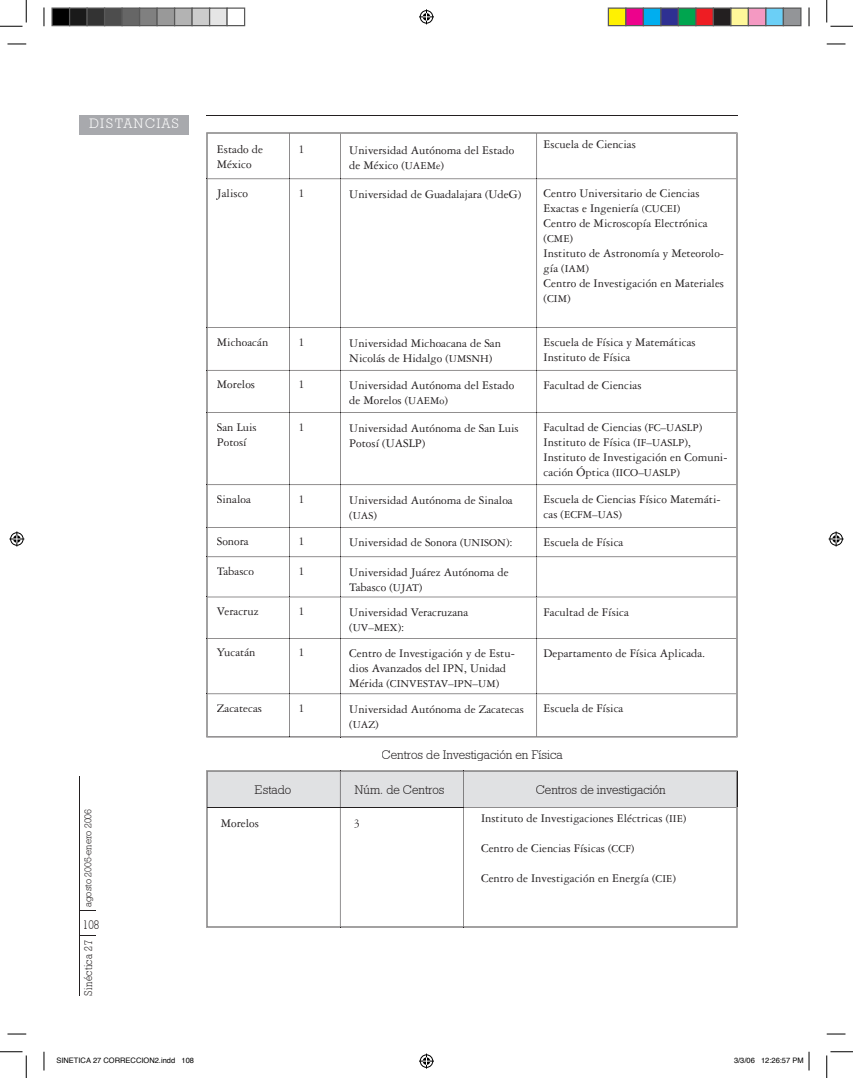
<style>
.page{position:relative;width:853px;height:1078px;background:#fff}
.page>*{position:absolute;margin:0;border:0;box-sizing:border-box;transform-origin:0 0}
.t1{font:13.75px "Geometric Slab 712 BT Light A";letter-spacing:.1em;color:#fff}
.t2{font:12.5px/15px "Garamond Three";color:#231f20}
.t3{font:12.5px "Geometric Slab 712 BT Light A";color:#231f20}
.t4{font:12.5px "Geometric Slab 712 BT Light A";color:#231f20;scale:.9 1}
.t5{font:11.25px "Garamond Three";color:#231f20}
.t6{font:11.25px "Geometric Slab 712 BT Light A";letter-spacing:.04em;color:#231f20;scale:.9 1}
.t7{font:10px "Geometric Slab 712 BT Light A";color:#231f20}
.t8{font:7.5px "Helvetica";color:#000}
.s1{font-size:11.25px}
.s2{font-size:12.5px}
</style>
<div class="page">
<hr style="left:79px;top:777px;width:1px;height:219px;background:#231f20">
<svg style="left:80px;top:910px;width:15px;height:1px"></svg>
<hr style="left:206px;top:115px;width:532px;height:1px;background:#231f20">
<hr style="left:737px;top:772px;width:1px;height:35px;background:#231f20">
<svg style="left:206px;top:133px;width:531px;height:605px"></svg>
<svg style="left:207px;top:771px;width:530px;height:157px"></svg>
<div style="left:79px;top:115px;width:110px;height:20px;background:#a8a9ad"></div>
<svg style="left:8px;top:43px;width:18px;height:2px"></svg>
<svg style="left:827px;top:43px;width:18px;height:2px"></svg>
<svg style="left:8px;top:1033px;width:18px;height:2px"></svg>
<svg style="left:827px;top:1033px;width:18px;height:2px"></svg>
<svg style="left:43px;top:7px;width:2px;height:19px"></svg>
<svg style="left:43px;top:1052px;width:2px;height:18px"></svg>
<svg style="left:808px;top:7px;width:2px;height:19px"></svg>
<svg style="left:0;top:0;width:27px;height:27px"></svg>
<svg style="left:0;top:1051px;width:27px;height:27px"></svg>
<svg style="left:826px;top:0;width:27px;height:27px"></svg>
<svg style="left:826px;top:1051px;width:27px;height:27px"></svg>
<svg style="left:419px;top:9px;width:15px;height:15px"></svg>
<svg style="left:419px;top:1054px;width:15px;height:15px"></svg>
<svg style="left:9px;top:531px;width:15px;height:15px"></svg>
<svg style="left:829px;top:531px;width:15px;height:15px"></svg>
<div style="left:52px;top:8px;width:18px;height:18px;background:#000"></div>
<div style="left:51px;top:8px;width:19px;height:18px;border:1px solid #595959"></div>
<div style="left:70px;top:8px;width:17px;height:18px;background:#1a1a1a"></div>
<div style="left:69px;top:8px;width:19px;height:18px;border:1px solid #595959"></div>
<div style="left:87px;top:8px;width:18px;height:18px;background:#333"></div>
<div style="left:86px;top:8px;width:19px;height:18px;border:1px solid #595959"></div>
<div style="left:105px;top:8px;width:17px;height:18px;background:#4d4d4d"></div>
<div style="left:104px;top:8px;width:19px;height:18px;border:1px solid #595959"></div>
<div style="left:122px;top:8px;width:18px;height:18px;background:#666"></div>
<div style="left:121px;top:8px;width:19px;height:18px;border:1px solid #595959"></div>
<div style="left:140px;top:8px;width:17px;height:18px;background:#808080"></div>
<div style="left:139px;top:8px;width:19px;height:18px;border:1px solid #595959"></div>
<div style="left:157px;top:8px;width:18px;height:18px;background:#999"></div>
<div style="left:156px;top:8px;width:19px;height:18px;border:1px solid #595959"></div>
<div style="left:175px;top:8px;width:17px;height:18px;background:#b3b3b3"></div>
<div style="left:174px;top:8px;width:19px;height:18px;border:1px solid #595959"></div>
<div style="left:192px;top:8px;width:18px;height:18px;background:#ccc"></div>
<div style="left:191px;top:8px;width:19px;height:18px;border:1px solid #595959"></div>
<div style="left:210px;top:8px;width:17px;height:18px;background:#e5e5e5"></div>
<div style="left:209px;top:8px;width:19px;height:18px;border:1px solid #595959"></div>
<div style="left:226px;top:8px;width:19px;height:18px;border:1px solid #595959"></div>
<div style="left:608px;top:8px;width:18px;height:18px;background:#fff101"></div>
<div style="left:608px;top:8px;width:18px;height:18px;border:1px solid #595959"></div>
<div style="left:626px;top:8px;width:17px;height:18px;background:#ed028c"></div>
<div style="left:625px;top:8px;width:19px;height:18px;border:1px solid #595959"></div>
<div style="left:643px;top:8px;width:18px;height:18px;background:#00aeef"></div>
<div style="left:643px;top:8px;width:18px;height:18px;border:1px solid #595959"></div>
<div style="left:661px;top:8px;width:17px;height:18px;background:#2e3092"></div>
<div style="left:660px;top:8px;width:19px;height:18px;border:1px solid #595959"></div>
<div style="left:678px;top:8px;width:18px;height:18px;background:#00a54f"></div>
<div style="left:678px;top:8px;width:18px;height:18px;border:1px solid #595959"></div>
<div style="left:696px;top:8px;width:17px;height:18px;background:#ee1d23"></div>
<div style="left:695px;top:8px;width:19px;height:18px;border:1px solid #595959"></div>
<div style="left:713px;top:8px;width:18px;height:18px;background:#231f20"></div>
<div style="left:713px;top:8px;width:18px;height:18px;border:1px solid #595959"></div>
<div style="left:731px;top:8px;width:17px;height:18px;background:#fff79a"></div>
<div style="left:730px;top:8px;width:19px;height:18px;border:1px solid #595959"></div>
<div style="left:748px;top:8px;width:18px;height:18px;background:#f499c2"></div>
<div style="left:748px;top:8px;width:18px;height:18px;border:1px solid #595959"></div>
<div style="left:766px;top:8px;width:17px;height:18px;background:#6bcff6"></div>
<div style="left:765px;top:8px;width:19px;height:18px;border:1px solid #595959"></div>
<div style="left:783px;top:8px;width:18px;height:18px;background:#939598"></div>
<div style="left:783px;top:8px;width:18px;height:18px;border:1px solid #595959"></div>
<svg style="left:808px;top:1052px;width:2px;height:18px"></svg>
<p class="t1" style="left:89px;top:115px;width:91px">DISTANCIAS</p>
<p class="t7" style="left:82px;top:907px;width:100px;rotate:-90deg">agosto 2005-enero 2006</p>
<p class="t4" style="left:83px;top:917px;width:20px">108</p>
<p class="t6" style="left:81px;top:996px;width:63px;rotate:-90deg">Sinéctica 27</p>
<p class="t2" style="left:217px;top:142px;width:48px">Estado de<br>México</p>
<p class="t2" style="left:349px;top:143px;width:166px">Universidad Autónoma del Estado de México (<span class="s1">UAEMe</span>)</p>
<p class="t2" style="left:298px;top:142px;width:8px">1</p>
<p class="t2" style="left:544px;top:137px;width:94px">Escuela de Ciencias</p>
<p class="t2" style="left:217px;top:186px;width:33px">Jalisco</p>
<p class="t2" style="left:349px;top:187px;width:173px">Universidad de Guadalajara (UdeG)</p>
<p class="t2" style="left:544px;top:186px;width:166px">Centro Universitario de Ciencias<br>Exactas e Ingeniería <span class="s1">(CUCEI</span>)<br>Centro de Microscopía Electrónica</p>
<p class="t5" style="left:544px;top:233px;width:31px"><span class="s2">(</span>CME<span class="s2">)</span></p>
<p class="t2" style="left:544px;top:246px;width:182px">Instituto de Astronomía y Meteorolo&shy;gía (<span class="s1">IAM</span>)<br>Centro de Investigación en Materiales</p>
<p class="t5" style="left:544px;top:293px;width:28px"><span class="s2">(</span>CIM<span class="s2">)</span></p>
<p class="t2" style="left:298px;top:186px;width:8px">1</p>
<p class="t2" style="left:217px;top:334px;width:53px">Michoacán</p>
<p class="t2" style="left:349px;top:335px;width:153px">Universidad Michoacana de San<br>Nicolás de Hidalgo (<span class="s1">UMSNH</span>)</p>
<p class="t2" style="left:544px;top:335px;width:154px">Escuela de Física y Matemáticas<br>Instituto de Física</p>
<p class="t2" style="left:298px;top:334px;width:8px">1</p>
<p class="t2" style="left:217px;top:377px;width:40px">Morelos</p>
<p class="t2" style="left:349px;top:378px;width:166px">Universidad Autónoma del Estado de Morelos (<span class="s1">UAEMo</span>)</p>
<p class="t2" style="left:298px;top:377px;width:8px">1</p>
<p class="t2" style="left:544px;top:378px;width:99px">Facultad de Ciencias</p>
<p class="t2" style="left:217px;top:419px;width:41px">San Luis<br>Potosí</p>
<p class="t2" style="left:349px;top:420px;width:171px">Universidad Autónoma de San Luis<br>Potosí (UASLP)</p>
<p class="t2" style="left:544px;top:420px;width:185px">Facultad de Ciencias (<span class="s1">FC–UASLP</span>)<br>Instituto de Física (<span class="s1">IF–UASLP</span>), Instituto de Investigación en Comuni&shy;cación Óptica (<span class="s1">IICO–UASLP</span>)</p>
<p class="t2" style="left:298px;top:419px;width:8px">1</p>
<p class="t2" style="left:217px;top:491px;width:36px">Sinaloa</p>
<p class="t2" style="left:349px;top:492px;width:165px">Universidad Autónoma de Sinaloa</p>
<p class="t5" style="left:349px;top:509px;width:29px"><span class="s2">(</span>UAS<span class="s2">)</span></p>
<p class="t2" style="left:298px;top:491px;width:8px">1</p>
<p class="t2" style="left:544px;top:492px;width:179px">Escuela de Ciencias Físico Matemáti-</p>
<p class="t5" style="left:544px;top:509px;width:80px"><span class="s2">cas (</span>ECFM–UAS<span class="s2">)</span></p>
<p class="t2" style="left:217px;top:534px;width:33px">Sonora</p>
<p class="t2" style="left:298px;top:534px;width:8px">1</p>
<p class="t2" style="left:349px;top:535px;width:165px">Universidad de Sonora (<span class="s1">UNISON</span>):</p>
<p class="t2" style="left:544px;top:535px;width:81px">Escuela de Física</p>
<p class="t2" style="left:217px;top:563px;width:39px">Tabasco</p>
<p class="t2" style="left:349px;top:564px;width:161px">Universidad Juárez Autónoma de<br>Tabasco (<span class="s1">UJAT</span>)</p>
<p class="t2" style="left:298px;top:563px;width:8px">1</p>
<p class="t2" style="left:217px;top:604px;width:43px">Veracruz</p>
<p class="t2" style="left:349px;top:605px;width:121px">Universidad Veracruzana</p>
<p class="t5" style="left:349px;top:621px;width:57px"><span class="s2">(</span>UV–MEX<span class="s2">):</span></p>
<p class="t2" style="left:298px;top:604px;width:8px">1</p>
<p class="t2" style="left:544px;top:604px;width:87px">Facultad de Física</p>
<p class="t2" style="left:217px;top:645px;width:40px">Yucatán</p>
<p class="t2" style="left:349px;top:646px;width:167px">Centro de Investigación y de Estu&shy;dios Avanzados del IPN, Unidad</p>
<p class="t5" style="left:349px;top:678px;width:151px"><span class="s2">Mérida (</span>CINVESTAV–IPN–UM<span class="s2">)</span></p>
<p class="t2" style="left:298px;top:645px;width:8px">1</p>
<p class="t2" style="left:544px;top:646px;width:163px">Departamento de Física Aplicada.</p>
<p class="t2" style="left:217px;top:700px;width:47px">Zacatecas</p>
<p class="t2" style="left:349px;top:701px;width:176px">Universidad Autónoma de Zacatecas</p>
<p class="t5" style="left:349px;top:718px;width:31px"><span class="s2">(</span>UAZ<span class="s2">)</span></p>
<p class="t2" style="left:298px;top:700px;width:8px">1</p>
<p class="t2" style="left:544px;top:701px;width:81px">Escuela de Física</p>
<p class="t3" style="left:382px;top:747px;width:183px">Centros de Investigación en Física</p>
<p class="t3" style="left:255px;top:782px;width:38px">Estado</p>
<p class="t3" style="left:354px;top:782px;width:92px">Núm. de Centros</p>
<p class="t3" style="left:536px;top:782px;width:132px">Centros de investigación</p>
<p class="t2" style="left:481px;top:811px;width:207px">Instituto de Investigaciones Eléctricas (<span class="s1">IIE</span>)</p>
<p class="t2" style="left:481px;top:841px;width:155px">Centro de Ciencias Físicas (<span class="s1">CCF</span>)</p>
<p class="t2" style="left:481px;top:871px;width:196px">Centro de Investigación en Energía (<span class="s1">CIE</span>)</p>
<p class="t2" style="left:221px;top:816px;width:40px">Morelos</p>
<p class="t2" style="left:354px;top:816px;width:8px">3</p>
<p class="t8" style="left:56px;top:1055px;width:139px">SINETICA 27 CORRECCION2.indd 108</p>
<p class="t8" style="left:734px;top:1055px;width:71px">3/3/06 12:26:57 PM</p>
</div>
